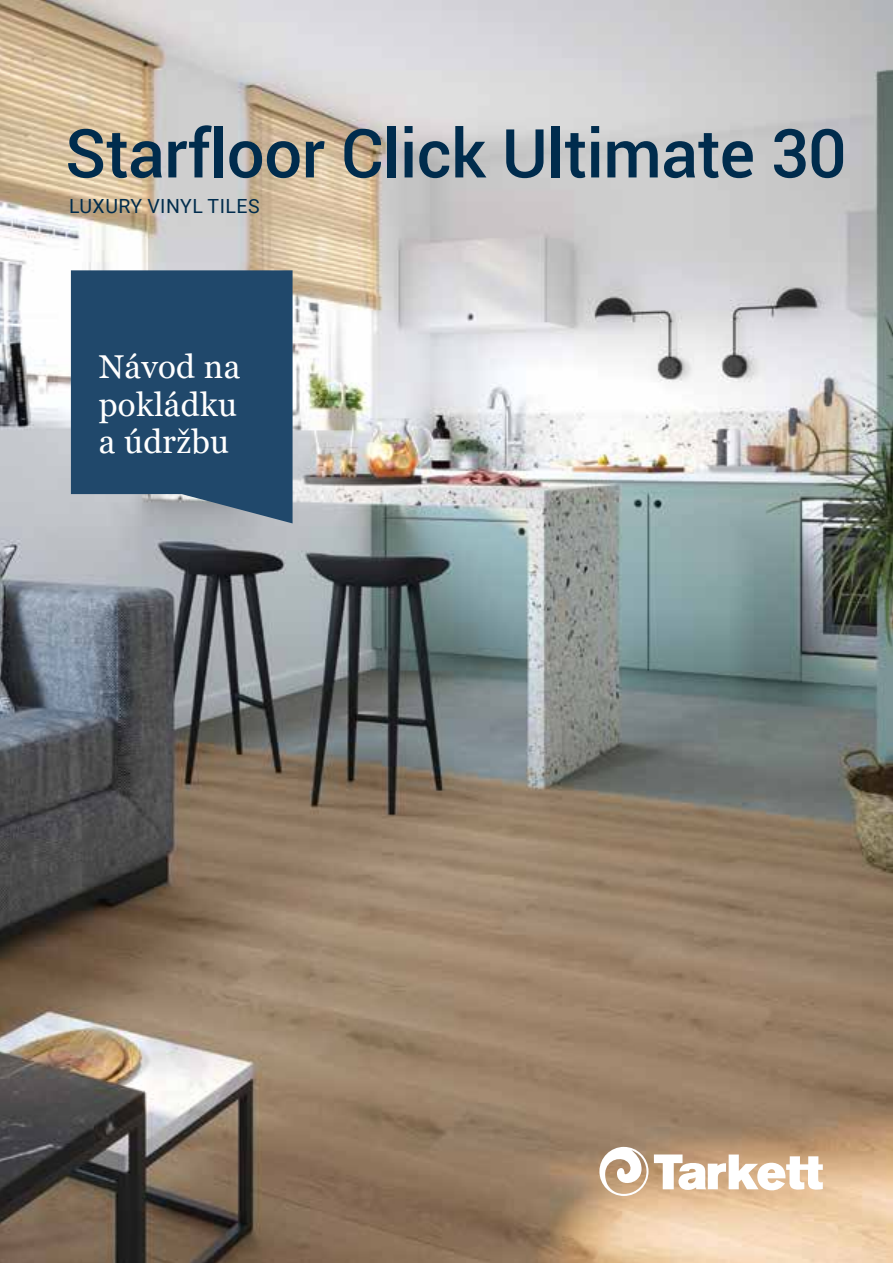
<style>
.page{position:relative;width:893px;height:1263px;background:#fff}
.page>*{position:absolute;margin:0;border:0;box-sizing:border-box;transform-origin:0 0}
.t1{font:500 67.5px "Roboto";letter-spacing:-.01em;color:#002c4d}
.t2{font:33px/37.5px "Georgia";letter-spacing:.01em;color:#fff;text-align:justify}
.t3{font:19.5px "Roboto";letter-spacing:.025em;color:#002c4d}
</style>
<div class="page">
<img style="left:0;top:0;width:893px;height:1263px">
<svg style="left:599px;top:1147px;width:224px;height:49px"></svg>
<svg style="left:71px;top:270px;width:222px;height:253px;background:#2d5172"></svg>
<p class="t1" style="left:65px;top:106px;width:783px">Starfloor Click Ultimate 30</p>
<p class="t3" style="left:69px;top:193px;width:192px">LUXURY VINYL TILES</p>
<p class="t2" style="left:99px;top:349px;width:143px">Návod na pokládku a údržbu</p>
</div>
